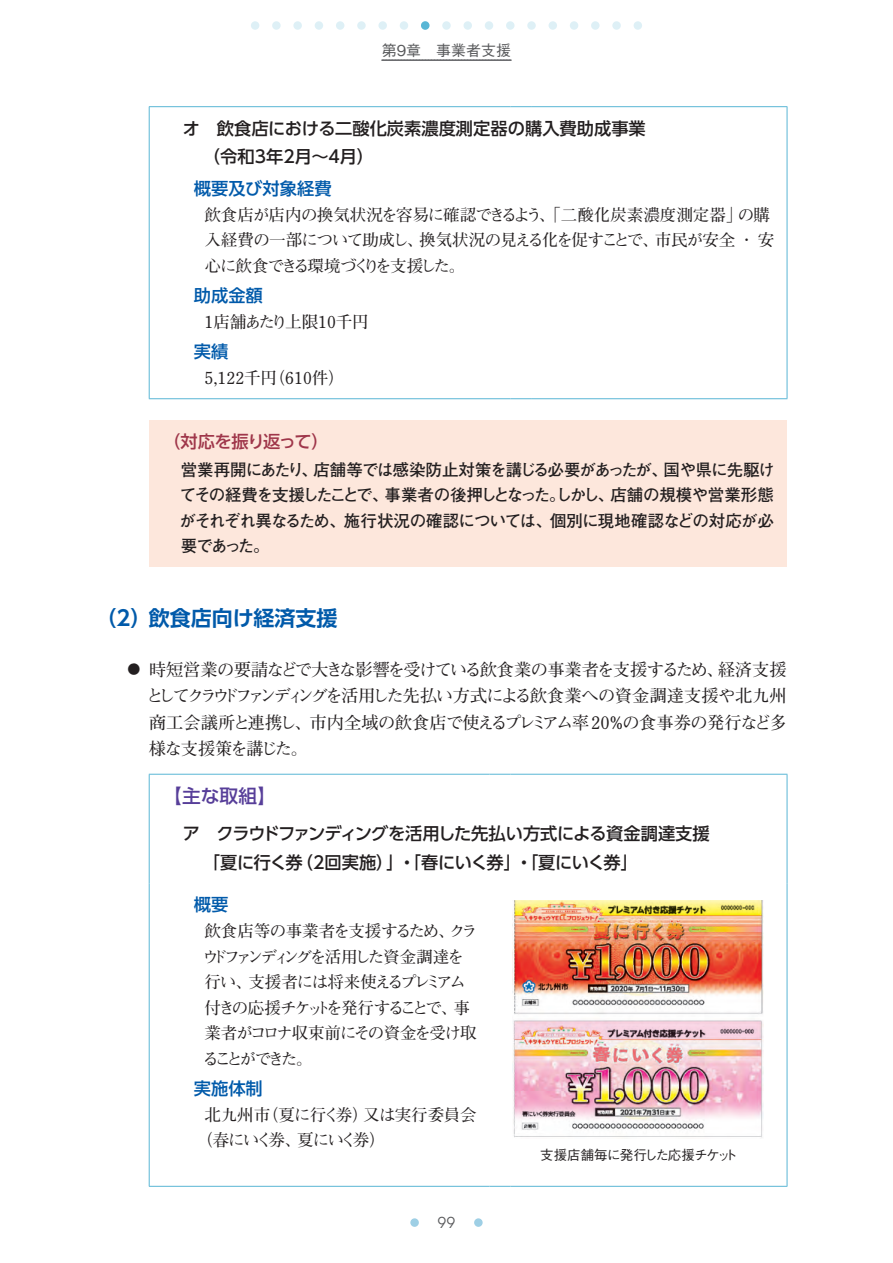
<style>
.page{position:relative;width:893px;height:1263px;background:#fff}
.page>*{position:absolute;margin:0;border:0;box-sizing:border-box;transform-origin:0 0}
.t1{font:700 21px "UD Shin Go Pro De";color:#015aaa}
.t2{font:500 18.75px "UD Shin Go Pro";color:#573e99}
.t3{font:700 17.25px/26.2px "Futo Min A101 Upr";letter-spacing:-.06em;color:#231f20;text-align:justify}
.t4{font:500 17.25px/28.2px "UD Shin Go Pro";letter-spacing:-.03em;color:#231f20}
.t5{font:500 17.25px/28.2px "UD Shin Go Pro";letter-spacing:-.005em;color:#231f20}
.t6{font:500 17.25px "UD Shin Go NT Pro";color:#015aaa}
.t7{font:500 17.25px "UD Shin Go Pro";letter-spacing:-.08em;color:#9f364a}
.t8{font:700 16.5px/25.5px "Futo Min A101 Upr";letter-spacing:-.055em;color:#231f20}
.t9{font:700 16.5px/25.5px "Futo Go B101 Upr";letter-spacing:-.05em;color:#231f20;text-align:justify}
.t10{font:700 16.5px/25.5px "Futo Min A101 Upr";letter-spacing:-.11em;color:#231f20}
.t11{font:700 16.5px "Futo Min A101 Upr";color:#231f20}
.t12{font:500 15px "Gothic BBB Upr";color:#57585a}
.t13{font:15px "Avant Garde";color:#57585a}
.t14{font:500 13.5px "Gothic BBB Upr";letter-spacing:-.05em;color:#231f20}
.s1{font-size:12.9px}
</style>
<div class="page">
<div style="left:251px;top:21px;width:8px;height:9px;background:#def0f6;border-radius:50%"></div>
<svg style="left:272px;top:21px;width:9px;height:9px"></svg>
<svg style="left:293px;top:21px;width:9px;height:9px"></svg>
<div style="left:315px;top:21px;width:8px;height:9px;background:#def0f6;border-radius:50%"></div>
<div style="left:336px;top:21px;width:8px;height:9px;background:#def0f6;border-radius:50%"></div>
<svg style="left:357px;top:21px;width:9px;height:9px"></svg>
<div style="left:378px;top:21px;width:9px;height:9px;background:#def0f6;border-radius:50%"></div>
<div style="left:400px;top:21px;width:8px;height:9px;background:#def0f6;border-radius:50%"></div>
<svg style="left:442px;top:21px;width:9px;height:9px"></svg>
<div style="left:463px;top:21px;width:9px;height:9px;background:#def0f6;border-radius:50%"></div>
<div style="left:485px;top:21px;width:8px;height:9px;background:#def0f6;border-radius:50%"></div>
<div style="left:506px;top:21px;width:8px;height:9px;background:#def0f6;border-radius:50%"></div>
<svg style="left:527px;top:21px;width:9px;height:9px"></svg>
<div style="left:549px;top:21px;width:8px;height:9px;background:#def0f6;border-radius:50%"></div>
<div style="left:570px;top:21px;width:8px;height:9px;background:#def0f6;border-radius:50%"></div>
<svg style="left:591px;top:21px;width:9px;height:9px"></svg>
<svg style="left:612px;top:21px;width:9px;height:9px"></svg>
<div style="left:634px;top:21px;width:8px;height:9px;background:#def0f6;border-radius:50%"></div>
<div style="left:474px;top:1218px;width:9px;height:9px;background:#9ecfe5;border-radius:50%"></div>
<div style="left:410px;top:1218px;width:9px;height:9px;background:#9ecfe5;border-radius:50%"></div>
<div style="left:421px;top:21px;width:8px;height:9px;background:#59b6d5;border-radius:50%"></div>
<svg style="left:382px;top:59px;width:130px;height:2px"></svg>
<hr style="left:149px;top:107px;width:1px;height:291px;background:#59b6d5">
<hr style="left:787px;top:107px;width:1px;height:291px;background:#59b6d5">
<hr style="left:149px;top:398px;width:362px;height:1px;background:#59b6d5">
<svg style="left:511px;top:398px;width:21px;height:1px"></svg>
<hr style="left:532px;top:398px;width:255px;height:1px;background:#59b6d5">
<hr style="left:149px;top:106px;width:362px;height:1px;background:#59b6d5">
<svg style="left:511px;top:106px;width:21px;height:1px"></svg>
<hr style="left:532px;top:106px;width:255px;height:1px;background:#59b6d5">
<div style="left:149px;top:420px;width:638px;height:147px;background:#fde7dc"></div>
<hr style="left:149px;top:774px;width:1px;height:109px;background:#59b6d5">
<hr style="left:149px;top:774px;width:340px;height:1px;background:#59b6d5">
<svg style="left:489px;top:774px;width:22px;height:1px"></svg>
<hr style="left:511px;top:774px;width:276px;height:1px;background:#59b6d5">
<hr style="left:787px;top:774px;width:1px;height:109px;background:#59b6d5">
<hr style="left:149px;top:883px;width:1px;height:303px;background:#59b6d5">
<hr style="left:787px;top:883px;width:1px;height:303px;background:#59b6d5">
<hr style="left:149px;top:1186px;width:340px;height:1px;background:#59b6d5">
<svg style="left:489px;top:1186px;width:22px;height:1px"></svg>
<hr style="left:511px;top:1186px;width:276px;height:1px;background:#59b6d5">
<img style="left:512px;top:900px;width:251px;height:238px">
<p class="t12" style="left:382px;top:38px;width:131px">第9章　事業者支援</p>
<p class="t5" style="left:183px;top:113px;width:465px">オ　飲食店における二酸化炭素濃度測定器の購入費助成事業　 （令和3年2月～4月）</p>
<p class="t6" style="left:194px;top:175px;width:139px">概要及び対象経費</p>
<p class="t8" style="left:204px;top:201px;width:571px">飲食店が店内の換気状況を容易に確認できるよう、「二酸化炭素濃度測定器」の購入経費の一部について助成し、換気状況の見える化を促すことで、市民が安全・安心に飲食できる環境づくりを支援した。</p>
<p class="t6" style="left:194px;top:282px;width:70px">助成金額</p>
<p class="t11" style="left:204px;top:309px;width:166px">1店舗あたり上限10千円</p>
<p class="t6" style="left:194px;top:338px;width:36px">実績</p>
<p class="t11" style="left:204px;top:365px;width:142px">5,122千円（610件）</p>
<p class="t7" style="left:163px;top:428px;width:167px">（対応を振り返って）</p>
<p class="t9" style="left:180px;top:456px;width:597px">営業再開にあたり、店舗等では感染防止対策を講じる必要があったが、国や県に先駆けてその経費を支援したことで、事業者の後押しとなった。しかし、店舗の規模や営業形態がそれぞれ異なるため、施行状況の確認については、個別に現地確認などの対応が必要であった。</p>
<p class="t1" style="left:96px;top:601px;width:243px">（2）飲食店向け経済支援</p>
<p class="t3" style="left:146px;top:656px;width:642px;text-indent:-19px"><span class="s1">●</span> 時短営業の要請などで大きな影響を受けている飲食業の事業者を支援するため、経済支援としてクラウドファンディングを活用した先払い方式による飲食業への資金調達支援や北九州商工会議所と連携し、市内全域の飲食店で使えるプレミアム率 20％の食事券の発行など多様な支援策を講じた。</p>
<p class="t2" style="left:163px;top:781px;width:114px">【主な取組】</p>
<p class="t4" style="left:183px;top:819px;width:528px">ア　クラウドファンディングを活用した先払い方式による資金調達支援　 「夏に行く券（2回実施）」・「春にいく券」・「夏にいく券」</p>
<p class="t6" style="left:194px;top:891px;width:36px">概要</p>
<p class="t10" style="left:202px;top:917px;width:277px">飲食店等の事業者を支援するため、クラウドファンディングを活用した資金調達を行い、支援者には将来使えるプレミアム付きの応援チケットを発行することで、事業者がコロナ収束前にその資金を受け取ることができた。</p>
<p class="t6" style="left:194px;top:1074px;width:70px">実施体制</p>
<p class="t8" style="left:196px;top:1101px;width:282px;text-indent:8px">北九州市（夏に行く券）又は実行委員会（春にいく券、夏にいく券）</p>
<p class="t14" style="left:540px;top:1144px;width:199px">支援店舗毎に発行した応援チケット</p>
<p class="t13" style="left:438px;top:1214px;width:19px">99</p>
</div>
